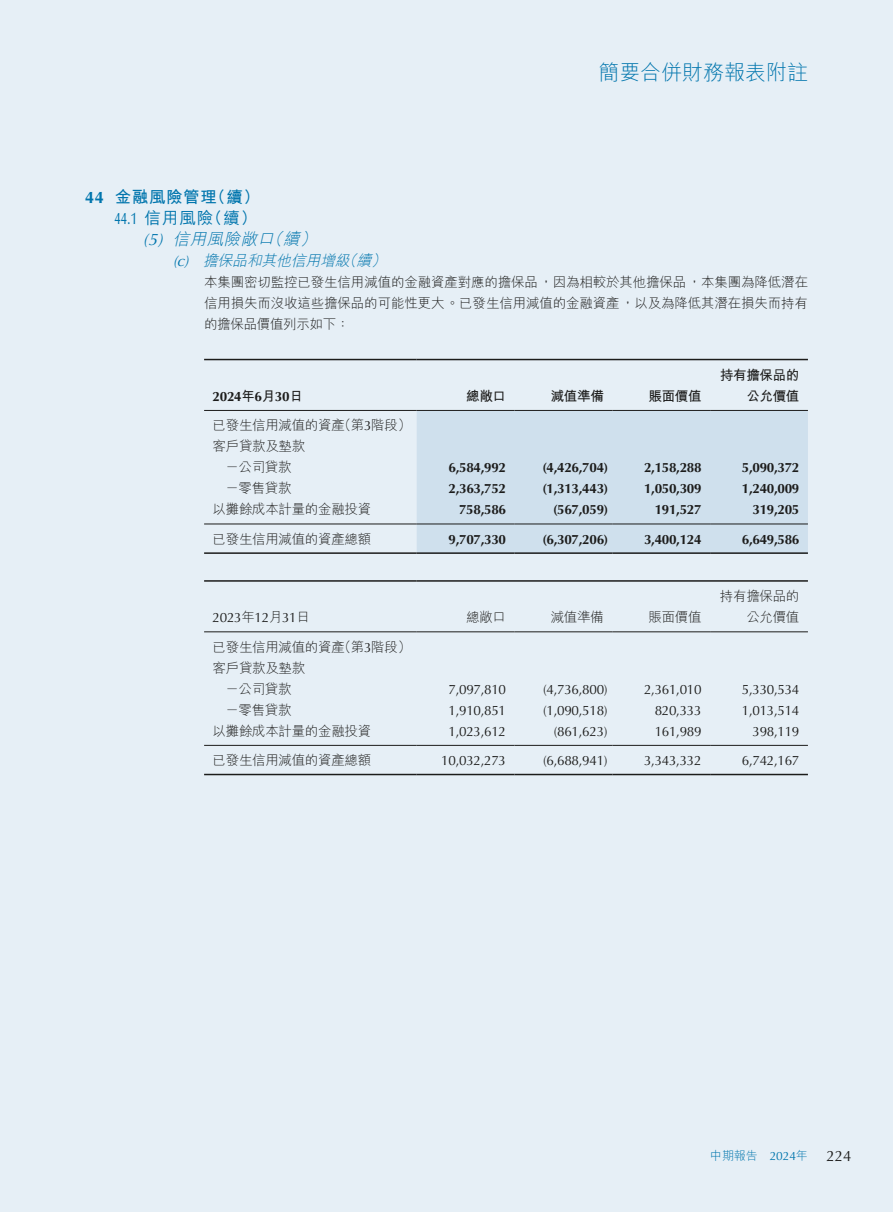
<style>
.page{position:relative;width:893px;height:1212px;background:#e6eff6}
.page>*{position:absolute;margin:0;border:0;box-sizing:border-box;transform-origin:0 0}
.t1{font:300 21px "M Hei HK";letter-spacing:-.005em;color:#0075ad}
.t2{font:italic 300 16.5px "M Hei HK";color:#0075ad}
.t3{font:700 16.5px "M Hei HK";letter-spacing:.035em;color:#0075ad}
.t4{font:500 16.5px "M Hei HK";color:#0075ad}
.t5{font:500 16.5px "Optima LT Pro";color:#0075ad;scale:.7 1}
.t6{font:700 16.5px "Optima LT Pro";color:#0075ad}
.t7{font:italic 16.5px "Optima LT Pro";color:#0075ad}
.t8{font:italic 300 15px "M Hei HK";color:#0075ad}
.t9{font:15px "Optima LT Pro";color:#1c1c1b}
.t10{font:italic 15px "Optima LT Pro";color:#0075ad}
.t11{font:300 13.5px/21px "M Hei HK";letter-spacing:-.025em;color:#1c1c1b}
.t12{font:13.5px "Optima LT Pro";letter-spacing:-.025em;color:#1c1c1b}
.t13{font:700 13.5px "Optima LT Pro";letter-spacing:-.025em;color:#1c1c1b}
.t14{font:700 13.5px/21px "M Hei HK";letter-spacing:-.025em;color:#1c1c1b;text-align:right}
.t15{font:12px "Optima LT Pro";color:#0075ad}
.t16{font:300 12px "M Hei HK";color:#0075ad}
.s1{font-family:"Optima LT Pro";font-weight:400}
.s2{font-family:"M Hei HK"}
.s3{font-family:"M Hei HK";font-weight:300}
</style>
<div class="page">
<div style="left:417px;top:411px;width:391px;height:141px;background:#cfe0ed"></div>
<hr style="left:204px;top:359px;width:213px;height:1px;background:#1c1c1b">
<hr style="left:417px;top:359px;width:391px;height:1px;background:#1c1c1b">
<hr style="left:204px;top:410px;width:213px;height:1px;background:#1c1c1b">
<hr style="left:417px;top:410px;width:97px;height:1px;background:#1c1c1b">
<hr style="left:514px;top:410px;width:98px;height:1px;background:#1c1c1b">
<hr style="left:612px;top:410px;width:98px;height:1px;background:#1c1c1b">
<hr style="left:710px;top:410px;width:98px;height:1px;background:#1c1c1b">
<hr style="left:204px;top:524px;width:213px;height:1px;background:#1c1c1b">
<hr style="left:417px;top:524px;width:97px;height:1px;background:#1c1c1b">
<hr style="left:514px;top:524px;width:98px;height:1px;background:#1c1c1b">
<hr style="left:612px;top:524px;width:98px;height:1px;background:#1c1c1b">
<hr style="left:710px;top:524px;width:98px;height:1px;background:#1c1c1b">
<hr style="left:204px;top:552px;width:213px;height:2px;background:#1c1c1b">
<hr style="left:417px;top:552px;width:97px;height:2px;background:#1c1c1b">
<hr style="left:514px;top:552px;width:98px;height:2px;background:#1c1c1b">
<hr style="left:612px;top:552px;width:98px;height:2px;background:#1c1c1b">
<hr style="left:710px;top:552px;width:98px;height:2px;background:#1c1c1b">
<hr style="left:204px;top:580px;width:213px;height:2px;background:#1c1c1b">
<hr style="left:417px;top:580px;width:391px;height:2px;background:#1c1c1b">
<hr style="left:204px;top:631px;width:213px;height:1px;background:#1c1c1b">
<hr style="left:417px;top:631px;width:97px;height:1px;background:#1c1c1b">
<hr style="left:514px;top:631px;width:98px;height:1px;background:#1c1c1b">
<hr style="left:612px;top:631px;width:98px;height:1px;background:#1c1c1b">
<hr style="left:710px;top:631px;width:98px;height:1px;background:#1c1c1b">
<hr style="left:204px;top:745px;width:213px;height:1px;background:#1c1c1b">
<hr style="left:417px;top:745px;width:97px;height:1px;background:#1c1c1b">
<hr style="left:514px;top:745px;width:98px;height:1px;background:#1c1c1b">
<hr style="left:612px;top:745px;width:98px;height:1px;background:#1c1c1b">
<hr style="left:710px;top:745px;width:98px;height:1px;background:#1c1c1b">
<hr style="left:204px;top:774px;width:213px;height:1px;background:#1c1c1b">
<hr style="left:417px;top:774px;width:97px;height:1px;background:#1c1c1b">
<hr style="left:514px;top:774px;width:98px;height:1px;background:#1c1c1b">
<hr style="left:612px;top:774px;width:98px;height:1px;background:#1c1c1b">
<hr style="left:710px;top:774px;width:98px;height:1px;background:#1c1c1b">
<h1 class="t1" style="left:599px;top:57px;width:211px">簡要合併財務報表附註</h1>
<p class="t6" style="left:85px;top:187px;width:20px">44</p>
<p class="t3" style="left:115px;top:185px;width:104px">金融風險管理</p>
<p class="t3" style="left:209px;top:185px;width:52px">（續(</p>
<p class="t5" style="left:115px;top:208px;width:33px">44.1</p>
<p class="t4" style="left:145px;top:206px;width:70px">信用風險</p>
<p class="t4" style="left:206px;top:206px;width:53px">（續(</p>
<p class="t2" style="left:158px;top:227px;width:149px"><span class="s1">)</span> 信用風險敞口續</p>
<p class="t2" style="left:266px;top:227px;width:23px">（</p>
<p class="t2" style="left:300px;top:227px;width:23px">(</p>
<p class="t7" style="left:143px;top:229px;width:21px">5(</p>
<p class="t10" style="left:173px;top:252px;width:17px">c(</p>
<p class="t10" style="left:184px;top:252px;width:10px">)</p>
<p class="t8" style="left:203px;top:250px;width:175px">擔保品和其他信用增級續</p>
<p class="t8" style="left:342px;top:250px;width:21px">（</p>
<p class="t8" style="left:371px;top:250px;width:21px">(</p>
<p class="t11" style="left:204px;top:271px;width:606px;text-align:justify">本集團密切監控已發生信用減值的金融資產對應的擔保品，因為相較於其他擔保品，本集團為降低潛在信用損失而沒收這些擔保品的可能性更大。已發生信用減值的金融資產，以及為降低其潛在損失而持有的擔保品價值列示如下：</p>
<p class="t13" style="left:213px;top:387px;width:92px">2024<span class="s2">年月</span>6 30<span class="s2">日</span></p>
<p class="t14" style="left:466px;top:384px;width:41px">總敞口</p>
<p class="t14" style="left:551px;top:384px;width:55px">減值準備</p>
<p class="t14" style="left:649px;top:384px;width:55px">賬面價值</p>
<p class="t14" style="left:720px;top:363px;width:81px">持有擔保品的公允價值</p>
<p class="t11" style="left:338px;top:414px;width:75px">（第<span class="s1">3</span>階段(</p>
<p class="t11" style="left:213px;top:414px;width:134px">已發生信用減值的資產客戶貸款及墊款</p>
<p class="t11" style="left:225px;top:456px;width:68px">－公司貸款</p>
<p class="t13" style="left:448px;top:459px;width:59px">6,584,992</p>
<p class="t13" style="left:542px;top:459px;width:67px">)4,426,704(</p>
<p class="t13" style="left:644px;top:459px;width:59px">2,158,288</p>
<p class="t13" style="left:742px;top:459px;width:59px">5,090,372</p>
<p class="t11" style="left:225px;top:477px;width:68px">－零售貸款</p>
<p class="t13" style="left:448px;top:480px;width:59px">2,363,752</p>
<p class="t13" style="left:542px;top:480px;width:67px">)1,313,443(</p>
<p class="t13" style="left:644px;top:480px;width:59px">1,050,309</p>
<p class="t13" style="left:742px;top:480px;width:59px">1,240,009</p>
<p class="t11" style="left:213px;top:498px;width:160px">以攤餘成本計量的金融投資</p>
<p class="t13" style="left:459px;top:501px;width:48px">758,586</p>
<p class="t13" style="left:553px;top:501px;width:57px">)567,059(</p>
<p class="t13" style="left:655px;top:501px;width:48px">191,527</p>
<p class="t13" style="left:752px;top:501px;width:48px">319,205</p>
<p class="t11" style="left:213px;top:528px;width:160px">已發生信用減值的資產總額</p>
<p class="t13" style="left:448px;top:530px;width:59px">9,707,330</p>
<p class="t13" style="left:542px;top:530px;width:67px">)6,307,206(</p>
<p class="t13" style="left:644px;top:530px;width:59px">3,400,124</p>
<p class="t13" style="left:742px;top:530px;width:59px">6,649,586</p>
<p class="t12" style="left:213px;top:609px;width:99px">2023<span class="s3">年</span>12<span class="s3">月</span>31<span class="s3">日</span></p>
<p class="t11" style="left:466px;top:606px;width:41px">總敞口</p>
<p class="t11" style="left:551px;top:606px;width:55px">減值準備</p>
<p class="t11" style="left:648px;top:606px;width:55px">賬面價值</p>
<p class="t11" style="left:720px;top:585px;width:81px;text-align:right">持有擔保品的公允價值</p>
<p class="t11" style="left:338px;top:636px;width:75px">（第<span class="s1">3</span>階段(</p>
<p class="t11" style="left:213px;top:636px;width:134px">已發生信用減值的資產客戶貸款及墊款</p>
<p class="t11" style="left:225px;top:678px;width:68px">－公司貸款</p>
<p class="t12" style="left:448px;top:680px;width:59px">7,097,810</p>
<p class="t12" style="left:543px;top:680px;width:66px">)4,736,800(</p>
<p class="t12" style="left:644px;top:680px;width:59px">2,361,010</p>
<p class="t12" style="left:742px;top:680px;width:59px">5,330,534</p>
<p class="t11" style="left:225px;top:699px;width:68px">－零售貸款</p>
<p class="t12" style="left:448px;top:701px;width:59px">1,910,851</p>
<p class="t12" style="left:543px;top:701px;width:66px">)1,090,518(</p>
<p class="t12" style="left:655px;top:701px;width:48px">820,333</p>
<p class="t12" style="left:742px;top:701px;width:59px">1,013,514</p>
<p class="t11" style="left:213px;top:720px;width:160px">以攤餘成本計量的金融投資</p>
<p class="t12" style="left:448px;top:722px;width:59px">1,023,612</p>
<p class="t12" style="left:554px;top:722px;width:55px">)861,623(</p>
<p class="t12" style="left:655px;top:722px;width:48px">161,989</p>
<p class="t12" style="left:752px;top:722px;width:48px">398,119</p>
<p class="t11" style="left:213px;top:749px;width:160px">已發生信用減值的資產總額</p>
<p class="t12" style="left:441px;top:752px;width:66px">10,032,273</p>
<p class="t12" style="left:543px;top:752px;width:66px">)6,688,941(</p>
<p class="t12" style="left:644px;top:752px;width:59px">3,343,332</p>
<p class="t12" style="left:742px;top:752px;width:59px">6,742,167</p>
<p class="t16" style="left:710px;top:1147px;width:49px">中期報告</p>
<p class="t15" style="left:770px;top:1148px;width:40px">2024<span class="s3">年</span></p>
<p class="t9" style="left:827px;top:1146px;width:26px">224</p>
</div>
